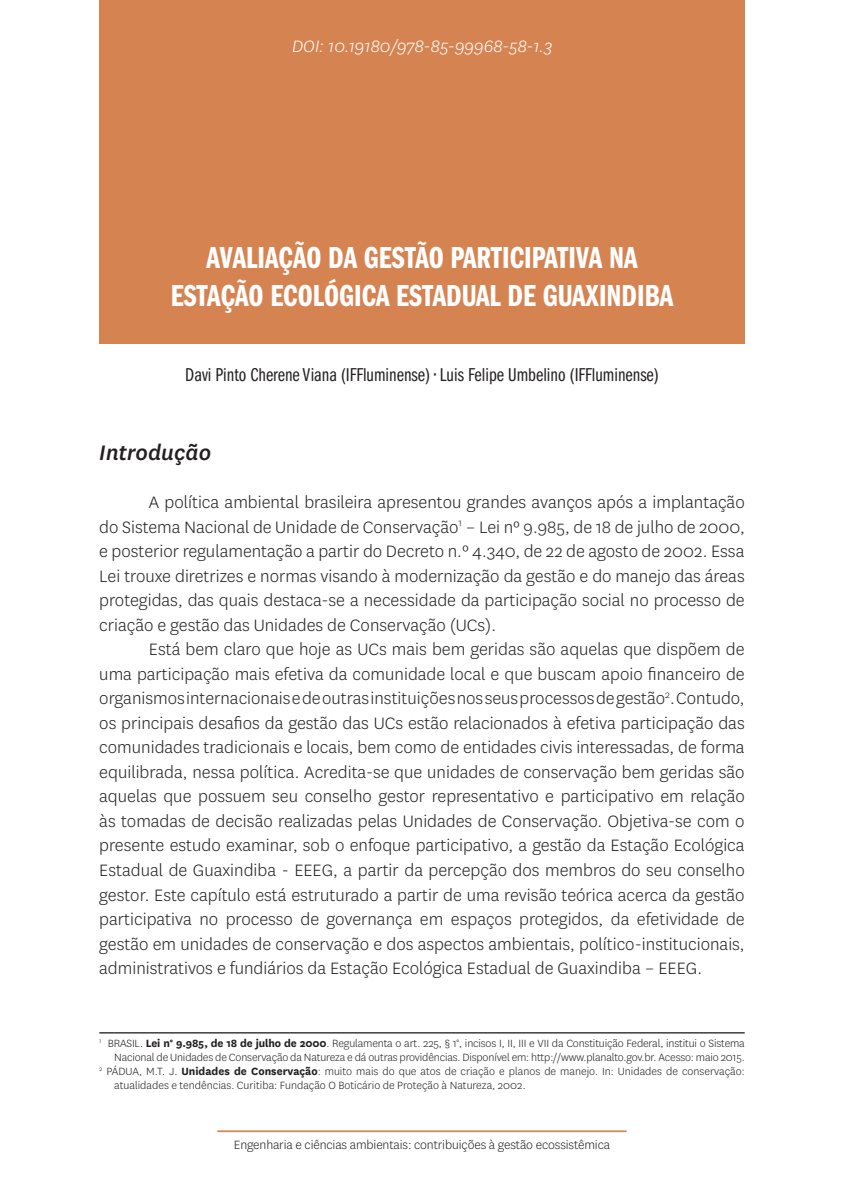
<style>
.page{position:relative;width:844px;height:1191px;background:#fff}
.page>*{position:absolute;margin:0;border:0;box-sizing:border-box;transform-origin:0 0}
.t1{font:31.5px/37.8px "ITC Franklin Gothic Std Dm Cp";color:#fff;text-align:center}
.t2{font:italic 500 24.5px "National";color:#231f20}
.t3{font:300 19.25px/24.5px "National";color:#231f20;text-align:justify}
.t4{font:19.25px "ITC Franklin Gothic Std Bk Cp";color:#231f20}
.t5{font:italic 300 19.25px "National";color:#fff}
.t6{font:300 14px "National";letter-spacing:-.01em;color:#231f20}
.t7{font:300 12.25px "National";letter-spacing:-.015em;color:#231f20}
.s1{font-weight:700}
</style>
<div class="page">
<hr style="left:217px;top:1130px;width:409px;height:2px;background:#d68352">
<div style="left:99px;top:0;width:645px;height:344px;background:#d68352"></div>
<hr style="left:99px;top:1032px;width:645px;height:1px;background:#231f20">
<p class="t5" style="left:292px;top:34px;width:262px">DOI: 10.19180/978-85-99968-58-1.3</p>
<h1 class="t1" style="left:171px;top:239px;width:503px">AVALIAÇÃO DA GESTÃO PARTICIPATIVA NA<br>ESTAÇÃO ECOLÓGICA ESTADUAL DE GUAXINDIBA</h1>
<p class="t4" style="left:185px;top:364px;width:475px">Davi Pinto Cherene Viana (IFFluminense) • Luis Felipe Umbelino (IFFluminense)</p>
<p class="t2" style="left:99px;top:436px;width:114px">Introdução</p>
<p class="t3" style="left:99px;top:489px;width:646px;text-indent:50px">A política ambiental brasileira apresentou grandes avanços após a implantação do Sistema Nacional de Unidade de Conservação<sup>1</sup> – Lei nº 9.985, de 18 de julho de 2000, e posterior regulamentação a partir do Decreto n.º 4.340, de 22 de agosto de 2002. Essa Lei trouxe diretrizes e normas visando à modernização da gestão e do manejo das áreas protegidas, das quais destaca-se a necessidade da participação social no processo de criação e gestão das Unidades de Conservação (UCs).</p>
<p class="t3" style="left:99px;top:636px;width:646px;text-indent:50px">Está bem claro que hoje as UCs mais bem geridas são aquelas que dispõem de uma participação mais efetiva da comunidade local e que buscam apoio financeiro de organismos internacionais e de outras instituições nos seus processos de gestão<sup>2</sup>. Contudo, os principais desafios da gestão das UCs estão relacionados à efetiva participação das comunidades tradicionais e locais, bem como de entidades civis interessadas, de forma equilibrada, nessa política. Acredita-se que unidades de conservação bem geridas são aquelas que possuem seu conselho gestor representativo e participativo em relação às tomadas de decisão realizadas pelas Unidades de Conservação. Objetiva-se com o presente estudo examinar, sob o enfoque participativo, a gestão da Estação Ecológica Estadual de Guaxindiba - EEEG, a partir da percepção dos membros do seu conselho gestor. Este capítulo está estruturado a partir de uma revisão teórica acerca da gestão participativa no processo de governança em espaços protegidos, da efetividade de gestão em unidades de conservação e dos aspectos ambientais, político-institucionais, administrativos e fundiários da Estação Ecológica Estadual de Guaxindiba – EEEG.</p>
<p class="t7" style="left:99px;top:1035px;width:646px"><sup>1</sup> BRASIL. <span class="s1">Lei n° 9.985, de 18 de julho de 2000</span>. Regulamenta o art. 225, § 1°, incisos I, II, III e VII da Constituição Federal, institui o Sistema</p>
<p class="t7" style="left:114px;top:1049px;width:632px">Nacional de Unidades de Conservação da Natureza e dá outras providências. Disponível em: http://www.planalto.gov.br. Acesso: maio 2015.</p>
<p class="t7" style="left:99px;top:1063px;width:646px"><sup>2</sup> PÁDUA, M.T. J. <span class="s1">Unidades de Conservação</span>: muito mais do que atos de criação e planos de manejo. In: Unidades de conservação:</p>
<p class="t7" style="left:114px;top:1077px;width:413px">atualidades e tendências. Curitiba: Fundação O Boticário de Proteção à Natureza, 2002.</p>
<p class="t6" style="left:234px;top:1136px;width:378px">Engenharia e ciências ambientais: contribuições à gestão ecossistêmica</p>
</div>
